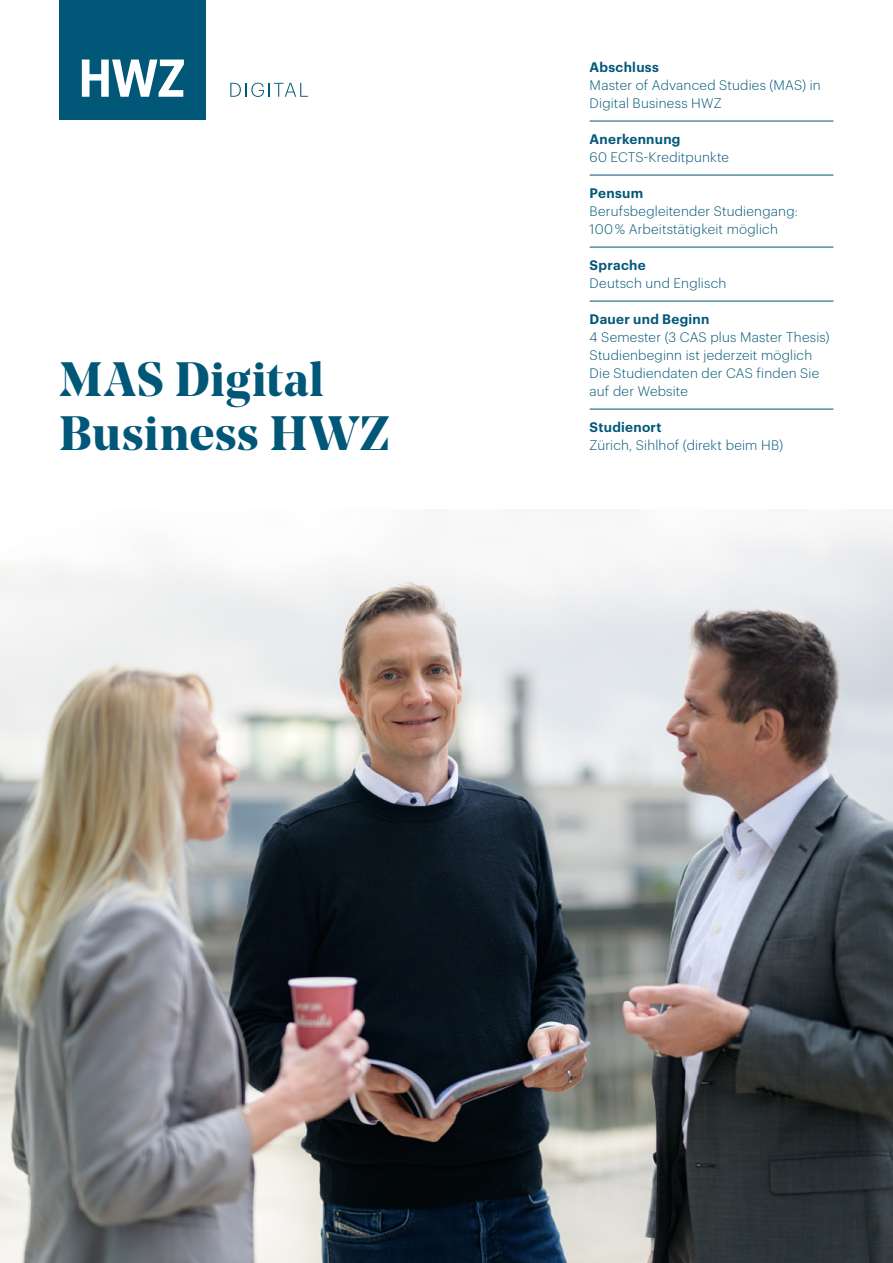
<style>
.page{position:relative;width:893px;height:1263px;background:#fff}
.page>*{position:absolute;margin:0;border:0;box-sizing:border-box;transform-origin:0 0}
.t1{font:700 48px/54px "Noe Display";letter-spacing:.015em;color:#005778}
.t2{font:300 13.5px/18px "Graphik";letter-spacing:.015em;color:#005778}
.t3{font:600 13.5px "Graphik";letter-spacing:.02em;color:#005778}
</style>
<div class="page">
<div style="left:60px;top:0;width:146px;height:119px;background:#005778"></div>
<svg style="left:230px;top:83px;width:78px;height:14px"></svg>
<svg style="left:82px;top:60px;width:102px;height:37px"></svg>
<hr style="left:590px;top:121px;width:243px;height:1px;background:#005778">
<hr style="left:590px;top:175px;width:243px;height:1px;background:#005778">
<hr style="left:590px;top:247px;width:243px;height:1px;background:#005778">
<hr style="left:590px;top:301px;width:243px;height:1px;background:#005778">
<hr style="left:590px;top:409px;width:243px;height:1px;background:#005778">
<img style="left:0;top:526px;width:893px;height:737px">
<h1 class="t1" style="left:60px;top:351px;width:332px">MAS Digital<br>Business HWZ</h1>
<p class="t3" style="left:590px;top:56px;width:71px">Abschluss</p>
<p class="t2" style="left:590px;top:75px;width:233px">Master of Advanced Studies (MAS) in<br>Digital Business HWZ</p>
<p class="t3" style="left:590px;top:128px;width:92px">Anerkennung</p>
<p class="t2" style="left:590px;top:147px;width:141px">60 ECTS-Kreditpunkte</p>
<p class="t3" style="left:590px;top:182px;width:55px">Pensum</p>
<p class="t2" style="left:590px;top:201px;width:210px">Berufsbegleitender Studiengang:<br>100 % Arbeitstätigkeit möglich</p>
<p class="t3" style="left:590px;top:254px;width:58px">Sprache</p>
<p class="t2" style="left:590px;top:273px;width:138px">Deutsch und Englisch</p>
<p class="t3" style="left:590px;top:308px;width:121px">Dauer und Beginn</p>
<p class="t2" style="left:590px;top:327px;width:241px">4 Semester (3 CAS plus Master Thesis)<br>Studienbeginn ist jederzeit möglich<br>Die Studiendaten der CAS finden Sie auf der Website</p>
<p class="t3" style="left:590px;top:416px;width:73px">Studienort</p>
<p class="t2" style="left:590px;top:435px;width:195px">Zürich, Sihlhof (direkt beim HB)</p>
</div>
